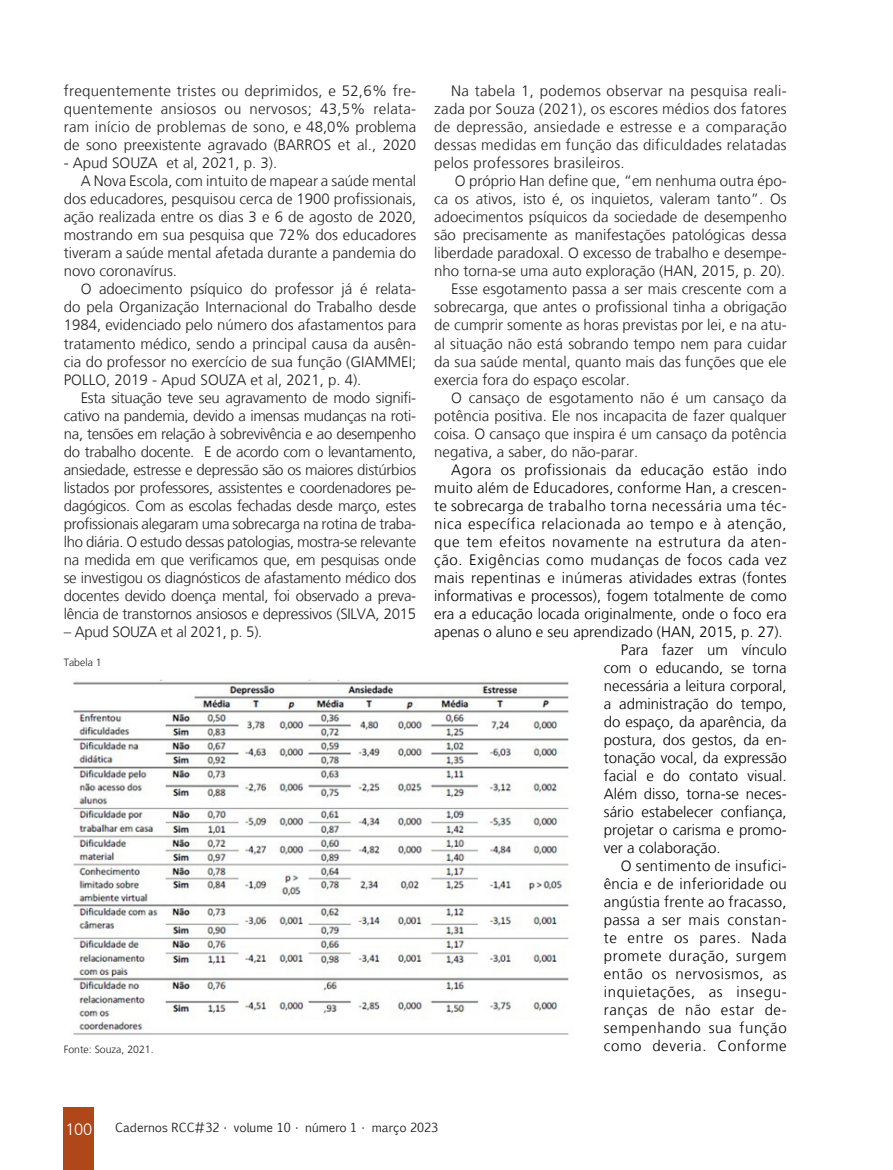
<style>
.page{position:relative;width:893px;height:1170px;background:#fff}
.page>*{position:absolute;margin:0;border:0;box-sizing:border-box;transform-origin:0 0}
.t1{font:300 16.5px "Frutiger LT";color:#fff}
.Miolo__10{font:300 15px/18px "Frutiger LT";color:#231f20;text-align:justify}
.Miolo__10-2{font:300 15px/18px "Frutiger LT";color:#000;text-align:justify}
.Miolo__10-3{font:300 15px "Frutiger LT";letter-spacing:-.02em;color:#231f20}
.t2{font:12px "Euphemia CAS";color:#231f20}
.Legendas{font:300 10.5px "Frutiger LT";color:#231f20}
</style>
<div class="page">
<div style="left:64px;top:1107px;width:30px;height:62px;background:#b04719"></div>
<img style="left:73px;top:678px;width:496px;height:357px">
<p class="Miolo__10" style="left:64px;top:82px;width:354px">frequentemente tristes ou deprimidos, e 52,6% fre&shy;quentemente ansiosos ou nervosos; 43,5% relata&shy;ram início de problemas de sono, e 48,0% problema de sono preexistente agravado (BARROS et al., 2020</p>
<p class="Miolo__10" style="left:64px;top:154px;width:215px">- Apud SOUZA et al, 2021, p. 3).</p>
<p class="Miolo__10" style="left:64px;top:172px;width:354px;text-indent:17px">A Nova Escola, com intuito de mapear a saúde mental dos educadores, pesquisou cerca de 1900 profissionais, ação realizada entre os dias 3 e 6 de agosto de 2020, mostrando em sua pesquisa que 72% dos educadores tiveram a saúde mental afetada durante a pandemia do novo coronavírus.</p>
<p class="Miolo__10" style="left:64px;top:280px;width:354px;text-indent:17px">O adoecimento psíquico do professor já é relata&shy;do pela Organização Internacional do Trabalho desde 1984, evidenciado pelo número dos afastamentos para tratamento médico, sendo a principal causa da ausên&shy;cia do professor no exercício de sua função (GIAMMEI; POLLO, 2019 - Apud SOUZA et al, 2021, p. 4).</p>
<p class="Miolo__10" style="left:64px;top:388px;width:354px;text-indent:17px">Esta situação teve seu agravamento de modo signifi&shy;cativo na pandemia, devido a imensas mudanças na roti&shy;na, tensões em relação à sobrevivência e ao desempenho do trabalho docente. E de acordo com o levantamento, ansiedade, estresse e depressão são os maiores distúrbios listados por professores, assistentes e coordenadores pe&shy;dagógicos. Com as escolas fechadas desde março, estes profissionais alegaram uma sobrecarga na rotina de traba&shy;lho diária. O estudo dessas patologias, mostra-se relevante na medida em que verificamos que, em pesquisas onde se investigou os diagnósticos de afastamento médico dos docentes devido doença mental, foi observado a preva&shy;lência de transtornos ansiosos e depressivos (SILVA, 2015</p>
<p class="Miolo__10-3" style="left:64px;top:623px;width:200px">– Apud SOUZA et al 2021, p. 5).</p>
<p class="Legendas" style="left:64px;top:656px;width:39px">Tabela 1</p>
<p class="Legendas" style="left:64px;top:1043px;width:91px">Fonte: Souza, 2021.</p>
<p class="Miolo__10" style="left:434px;top:82px;width:354px;text-indent:17px">Na tabela 1, podemos observar na pesquisa reali&shy;zada por Souza (2021), os escores médios dos fatores de depressão, ansiedade e estresse e a comparação dessas medidas em função das dificuldades relatadas pelos professores brasileiros.</p>
<p class="Miolo__10" style="left:434px;top:172px;width:354px;text-indent:20px">O próprio Han define que, “em nenhuma outra épo&shy;ca os ativos, isto é, os inquietos, valeram tanto”. Os adoecimentos psíquicos da sociedade de desempenho são precisamente as manifestações patológicas dessa liberdade paradoxal. O excesso de trabalho e desempe&shy;nho torna-se uma auto exploração (HAN, 2015, p. 20).</p>
<p class="Miolo__10" style="left:434px;top:280px;width:354px;text-indent:17px">Esse esgotamento passa a ser mais crescente com a sobrecarga, que antes o profissional tinha a obrigação de cumprir somente as horas previstas por lei, e na atu&shy;al situação não está sobrando tempo nem para cuidar da sua saúde mental, quanto mais das funções que ele exercia fora do espaço escolar.</p>
<p class="Miolo__10" style="left:434px;top:388px;width:354px;text-indent:17px">O cansaço de esgotamento não é um cansaço da potência positiva. Ele nos incapacita de fazer qualquer coisa. O cansaço que inspira é um cansaço da potência negativa, a saber, do não-parar.</p>
<p class="Miolo__10-2" style="left:434px;top:460px;width:354px;text-indent:17px">Agora os profissionais da educação estão indo muito além de Educadores, conforme Han, a crescen&shy;te sobrecarga de trabalho torna necessária uma téc&shy;nica específica relacionada ao tempo e à atenção, que tem efeitos novamente na estrutura da aten&shy;ção. Exigências como mudanças de focos cada vez mais repentinas e inúmeras atividades extras (fontes informativas e processos), fogem totalmente de como era a educação locada originalmente, onde o foco era apenas o aluno e seu aprendizado (HAN, 2015, p. 27).</p>
<p class="Miolo__10-2" style="left:604px;top:640px;width:184px;text-indent:17px">Para fazer um vínculo com o educando, se torna necessária a leitura corporal, a administração do tempo, do espaço, da aparência, da postura, dos gestos, da en&shy;tonação vocal, da expressão facial e do contato visual.<br>Além disso, torna-se neces&shy;sário estabelecer confiança, projetar o carisma e promo&shy;ver a colaboração.</p>
<p class="Miolo__10-2" style="left:604px;top:856px;width:184px;text-indent:17px">O sentimento de insufici&shy;ência e de inferioridade ou angústia frente ao fracasso, passa a ser mais constan&shy;te entre os pares. Nada promete duração, surgem então os nervosismos, as inquietações, as insegu&shy;ranças de não estar de&shy;sempenhando sua função como deveria. Conforme</p>
<p class="t1" style="left:65px;top:1120px;width:28px">100</p>
<p class="t2" style="left:115px;top:1119px;width:325px">Cadernos RCC#32 • volume 10 • número 1 • março 2023</p>
</div>
